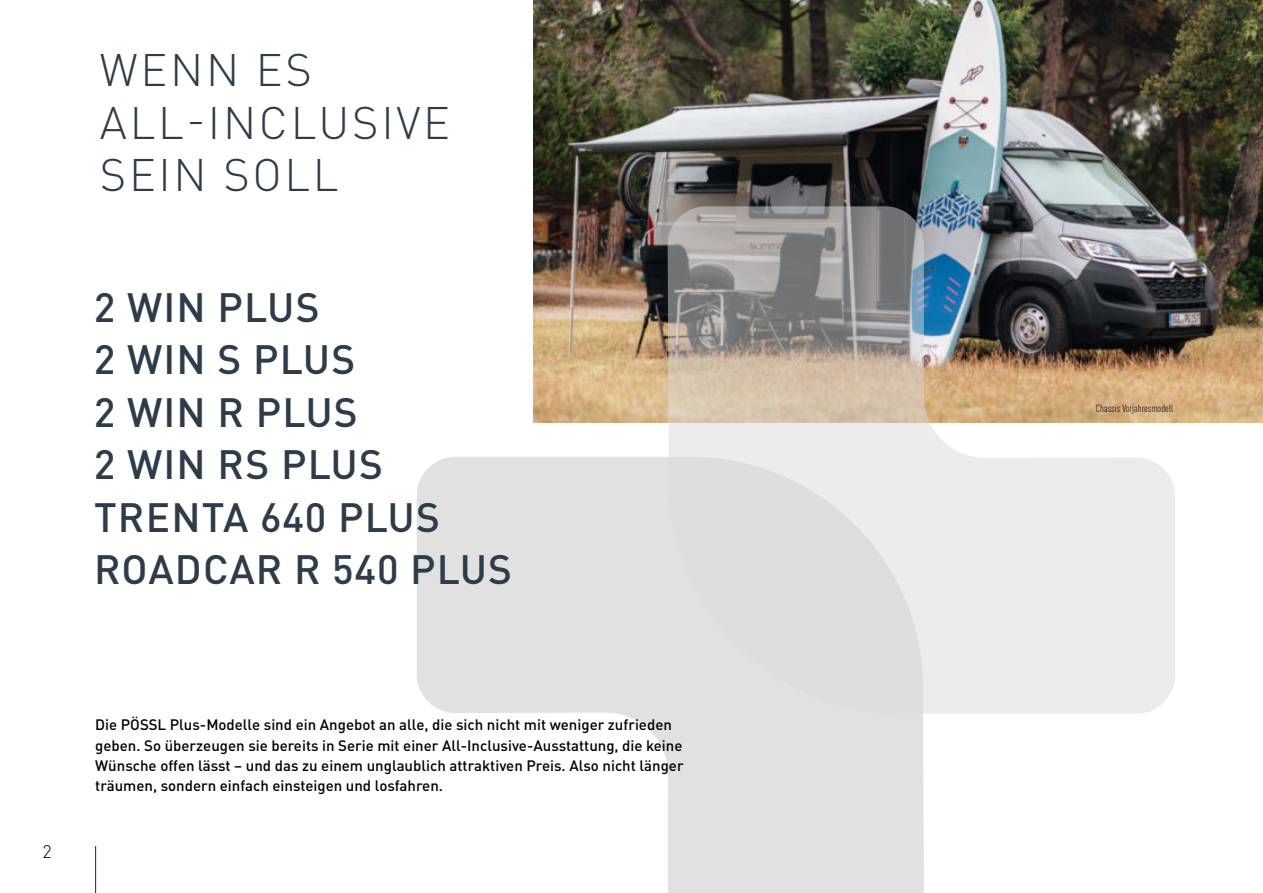
<style>
.page{position:relative;width:1263px;height:893px;background:#fff}
.page>*{position:absolute;margin:0;border:0;box-sizing:border-box;transform-origin:0 0}
.t1{font:300 45px/52.5px "DIN Pro";letter-spacing:.06em;color:#2d3c48}
.t2{font:500 40.5px/52.5px "DIN Pro";letter-spacing:.03em;color:#2d3c48}
.t3{font:300 18px "DIN Pro";color:#000}
.t4{font:500 15px/20.2px "DIN Pro";color:#000}
.t5{font:condensed 10.5px "DIN Pro";letter-spacing:.005em;color:#000}
.s1{color:#2e3c48}
</style>
<div class="page">
<img style="left:534px;top:0;width:729px;height:422px">
<svg style="left:417px;top:457px;width:507px;height:436px;fill:#e1e1e1"></svg>
<svg style="left:668px;top:206px;width:507px;height:508px;background:#c3c0bd"></svg>
<hr style="left:95px;top:846px;width:1px;height:47px;background:#2d2115">
<div style="left:1087px;top:396px;width:95px;height:26px;background:#fff;opacity:.75"></div>
<h1 class="t1" style="left:100px;top:42px;width:352px">WENN ES<br>ALL-<span class="s1">INCLUSIVE<br></span>SEIN SOLL</h1>
<h2 class="t2" style="left:94px;top:276px;width:420px">2 WIN PLUS<br>2 WIN S PLUS<br>2 WIN R PLUS<br>2 WIN RS PLUS<br>TRENTA 640 PLUS<br>ROADCAR R 540 PLUS</h2>
<p class="t3" style="left:43px;top:839px;width:11px">2</p>
<p class="t4" style="left:95px;top:713px;width:590px">Die PÖSSL Plus-Modelle sind ein Angebot an alle, die sich nicht mit weniger zufrieden geben. So überzeugen sie bereits in Serie mit einer All-Inclusive-Ausstattung, die keine Wünsche offen lässt – und das zu einem unglaublich attraktiven Preis. Also nicht länger träumen, sondern einfach einsteigen und losfahren.</p>
<p class="t5" style="left:1096px;top:401px;width:79px">Chassis Vorjahresmodell</p>
</div>
